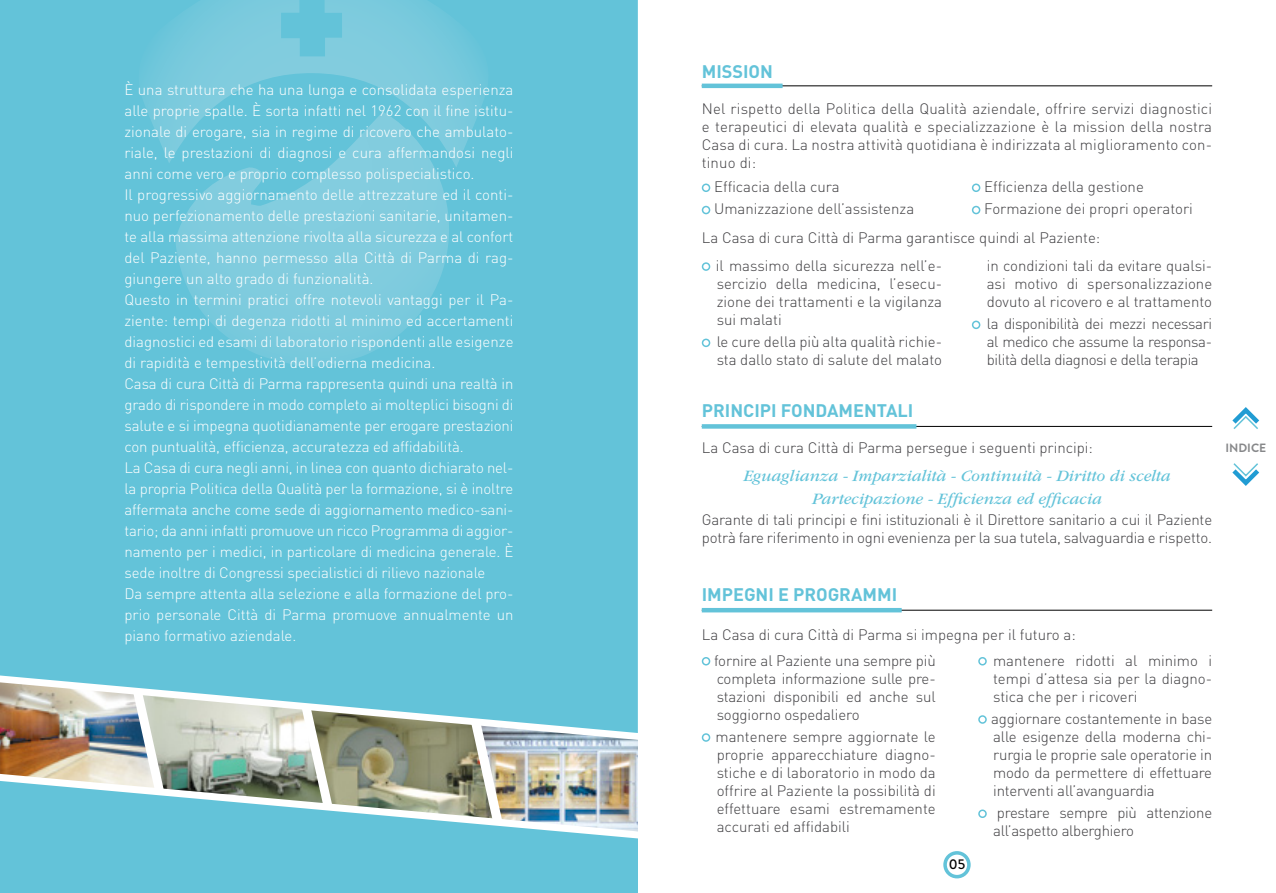
<style>
.page{position:relative;width:1276px;height:893px;background:#fff}
.page>*{position:absolute;margin:0;border:0;box-sizing:border-box;transform-origin:0 0}
.t1{font:700 18px "DIN Pro";color:#63c3d9}
.t2{font:italic 16.5px/22.5px "ITC Garamond Std";color:#63c3d9;text-align:center}
.t3{font:300 15px/18px "DIN Pro";color:#3e3d40;text-align:justify}
.t4{font:300 15px/21px "DIN Pro";color:#fff}
.t5{font:300 15px/18px "DIN Pro";letter-spacing:-.02em;color:#3e3d40}
.t6{font:500 14.1px "Hv D Trial Brandon Grotesque";color:#000}
.t7{font:700 12px "Hv D Trial Brandon Grotesque";color:#87888a}
</style>
<div class="page">
<svg style="left:1232px;top:463px;width:28px;height:23px"></svg>
<svg style="left:1232px;top:407px;width:28px;height:22px"></svg>
<div style="left:943px;top:851px;width:27px;height:27px;border:4px solid #63c3d9;border-radius:50%"></div>
<img style="left:0;top:740px;width:140px;height:34px">
<img style="left:140px;top:740px;width:169px;height:34px">
<img style="left:309px;top:740px;width:171px;height:34px">
<img style="left:480px;top:740px;width:158px;height:34px">
<img style="left:2px;top:774px;width:636px;height:7px">
<svg style="left:0;top:781px;width:638px;height:112px;fill:#63c3d9"></svg>
<div style="left:0;top:0;width:638px;height:733px;background:#63c3d9"></div>
<svg style="left:175px;top:167px;width:299px;height:199px;fill:#7ecbde"></svg>
<svg style="left:133px;top:0;width:361px;height:167px"></svg>
<hr style="left:702px;top:426px;width:510px;height:1px;background:#000">
<hr style="left:702px;top:86px;width:510px;height:1px;background:#000">
<hr style="left:702px;top:610px;width:510px;height:1px;background:#000">
<div style="left:702px;top:424px;width:214px;height:5px;background:#63c3d9"></div>
<hr style="left:702px;top:84px;width:80px;height:4px;background:#63c3d9">
<hr style="left:702px;top:608px;width:199px;height:4px;background:#63c3d9">
<div style="left:702px;top:184px;width:8px;height:8px;border:2px solid #63c3d9;border-radius:50%"></div>
<div style="left:702px;top:206px;width:8px;height:8px;border:2px solid #63c3d9;border-radius:50%"></div>
<div style="left:972px;top:184px;width:8px;height:8px;border:2px solid #63c3d9;border-radius:50%"></div>
<div style="left:972px;top:206px;width:8px;height:8px;border:2px solid #63c3d9;border-radius:50%"></div>
<div style="left:702px;top:262px;width:8px;height:9px;border:2px solid #63c3d9;border-radius:50%"></div>
<div style="left:702px;top:339px;width:8px;height:8px;border:2px solid #63c3d9;border-radius:50%"></div>
<div style="left:972px;top:321px;width:8px;height:8px;border:2px solid #63c3d9;border-radius:50%"></div>
<div style="left:702px;top:657px;width:8px;height:8px;border:2px solid #63c3d9;border-radius:50%"></div>
<div style="left:702px;top:733px;width:8px;height:9px;border:2px solid #63c3d9;border-radius:50%"></div>
<div style="left:978px;top:657px;width:8px;height:8px;border:2px solid #63c3d9;border-radius:50%"></div>
<div style="left:978px;top:715px;width:8px;height:9px;border:2px solid #63c3d9;border-radius:50%"></div>
<div style="left:978px;top:809px;width:8px;height:9px;border:2px solid #63c3d9;border-radius:50%"></div>
<p class="t4" style="left:124px;top:79px;width:390px">È una struttura che ha una lunga e consolidata esperienza alle proprie spalle. È sorta infatti nel 1962 con il fine istitu&shy;zionale di erogare, sia in regime di ricovero che ambulato&shy;riale, le prestazioni di diagnosi e cura affermandosi negli anni come vero e proprio complesso polispecialistico.<br>Il progressivo aggiornamento delle attrezzature ed il conti&shy;nuo perfezionamento delle prestazioni sanitarie, unitamen&shy;te alla massima attenzione rivolta alla sicurezza e al confort del Paziente, hanno permesso alla Città di Parma di rag&shy;giungere un alto grado di funzionalità.<br>Questo in termini pratici offre notevoli vantaggi per il Pa&shy;ziente: tempi di degenza ridotti al minimo ed accertamenti diagnostici ed esami di laboratorio rispondenti alle esigenze di rapidità e tempestività dell’odierna medicina.<br>Casa di cura Città di Parma rappresenta quindi una realtà in grado di rispondere in modo completo ai molteplici bisogni di salute e si impegna quotidianamente per erogare prestazioni con puntualità, efficienza, accuratezza ed affidabilità.<br>La Casa di cura negli anni, in linea con quanto dichiarato nel&shy;la propria Politica della Qualità per la formazione, si è inoltre affermata anche come sede di aggiornamento medico-sani&shy;tario; da anni infatti promuove un ricco Programma di aggior&shy;namento per i medici, in particolare di medicina generale. È sede inoltre di Congressi specialistici di rilievo nazionale<br>Da sempre attenta alla selezione e alla formazione del pro&shy;prio personale Città di Parma promuove annualmente un piano formativo aziendale.</p>
<p class="t1" style="left:702px;top:59px;width:73px">MISSION</p>
<p class="t3" style="left:702px;top:99px;width:512px">Nel rispetto della Politica della Qualità aziendale, offrire servizi diagnostici e terapeutici di elevata qualità e specializzazione è la mission della nostra Casa di cura. La nostra attività quotidiana è indirizzata al miglioramento con&shy;tinuo di:</p>
<p class="t3" style="left:714px;top:175px;width:202px;line-height:22.2px">Efficacia della cura<br>Umanizzazione dell’assistenza</p>
<p class="t3" style="left:984px;top:175px;width:210px;line-height:22.2px">Efficienza della gestione<br>Formazione dei propri operatori</p>
<p class="t3" style="left:702px;top:228px;width:400px">La Casa di cura Città di Parma garantisce quindi al Paziente:</p>
<p class="t3" style="left:715px;top:256px;width:228px">il massimo della sicurezza nell’e&shy;sercizio della medicina, l’esecu&shy;zione dei trattamenti e la vigilanza sui malati</p>
<p class="t3" style="left:716px;top:332px;width:227px">le cure della più alta qualità richie&shy;sta dallo stato di salute del malato</p>
<p class="t3" style="left:986px;top:256px;width:227px">in condizioni tali da evitare qualsi&shy;asi motivo di spersonalizzazione dovuto al ricovero e al trattamento</p>
<p class="t3" style="left:986px;top:314px;width:227px">la disponibilità dei mezzi necessari al medico che assume la responsa&shy;bilità della diagnosi e della terapia</p>
<p class="t1" style="left:702px;top:398px;width:213px">PRINCIPI FONDAMENTALI</p>
<p class="t3" style="left:702px;top:438px;width:393px">La Casa di cura Città di Parma persegue i seguenti principi:</p>
<p class="t2" style="left:743px;top:465px;width:429px">Eguaglianza - Imparzialità - Continuità - Diritto di scelta<br>Partecipazione - Efficienza ed efficacia</p>
<p class="t3" style="left:702px;top:510px;width:512px">Garante di tali principi e fini istituzionali è il Direttore sanitario a cui il Paziente potrà fare riferimento in ogni evenienza per la sua tutela, salvaguardia e rispetto.</p>
<p class="t7" style="left:1225px;top:439px;width:42px">INDICE</p>
<p class="t1" style="left:702px;top:582px;width:197px">IMPEGNI E PROGRAMMI</p>
<p class="t3" style="left:702px;top:625px;width:375px">La Casa di cura Città di Parma si impegna per il futuro a:</p>
<p class="t3" style="left:714px;top:650px;width:223px">fornire al Paziente una sempre più completa informazione sulle pre&shy;stazioni disponibili ed anche sul soggiorno ospedaliero</p>
<p class="t3" style="left:715px;top:727px;width:222px">mantenere sempre aggiornate le proprie apparecchiature diagno&shy;stiche e di laboratorio in modo da offrire al Paziente la possibilità di effettuare esami estremamente accurati ed affidabili</p>
<p class="t6" style="left:949px;top:855px;width:18px">05</p>
<p class="t3" style="left:993px;top:650px;width:220px">mantenere ridotti al minimo i tempi d’attesa sia per la diagno&shy;stica che per i ricoveri</p>
<p class="t3" style="left:991px;top:709px;width:223px">aggiornare costantemente in base alle esigenze della moderna chi&shy;rurgia le proprie sale operatorie in modo da permettere di effettuare interventi all’avanguardia</p>
<p class="t5" style="left:993px;top:803px;width:220px">prestare sempre più attenzione all’aspetto alberghiero</p>
</div>
